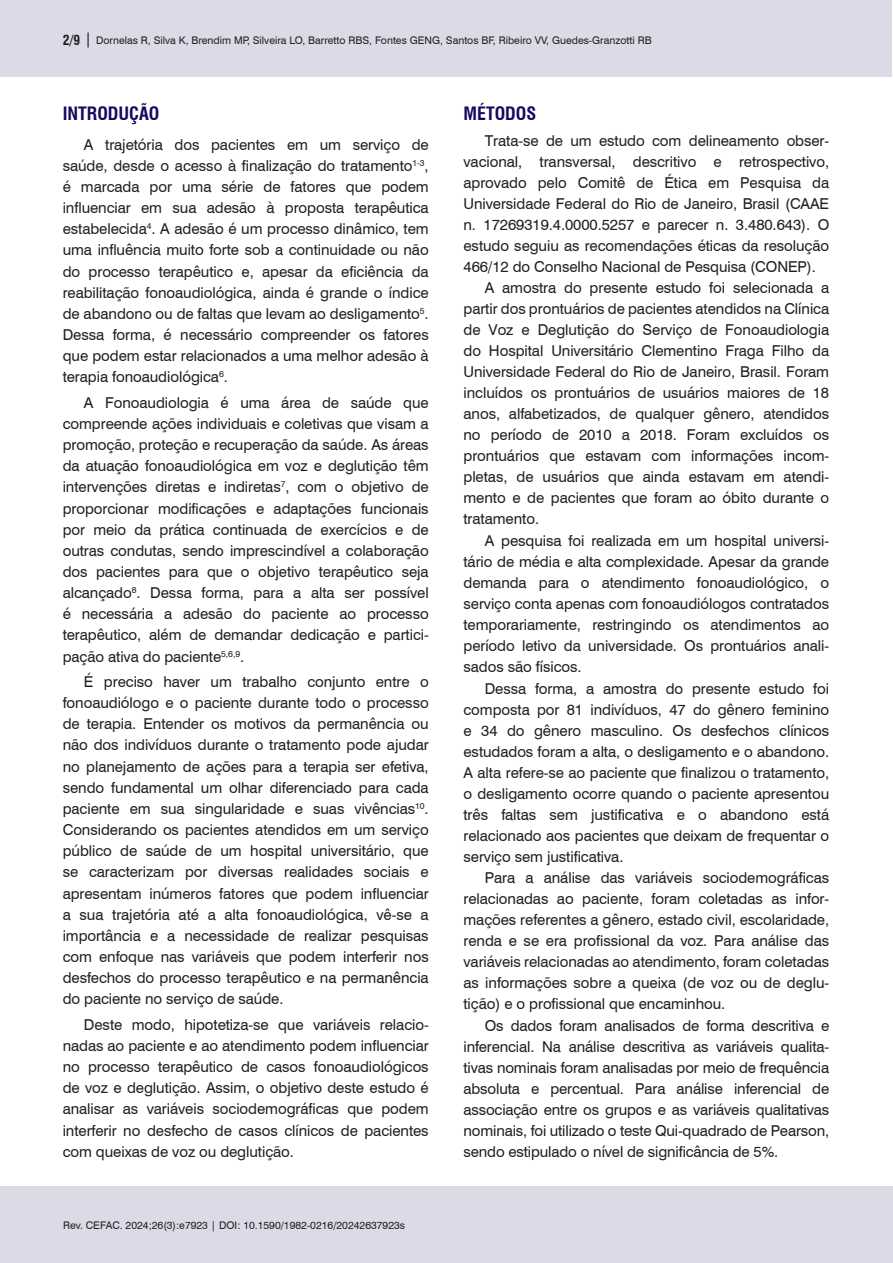
<style>
.page{position:relative;width:893px;height:1263px;background:#fff}
.page>*{position:absolute;margin:0;border:0;box-sizing:border-box;transform-origin:0 0}
.Nivel_1{font:700 condensed 18px "Swiss 721 BT";color:#18085f}
.Corpo_do_texto{font:15px/21.1px "Swiss 721 BT";letter-spacing:-.005em;color:#231f20;text-align:justify}
.t1{font:10.5px "Swiss 721 BT";color:#231f20}
.s1{font-weight:700;font-stretch:condensed;font-size:13.5px}
.s2{font-size:15px}
</style>
<div class="page">
<div style="left:0;top:1186px;width:892px;height:77px;background:#dcdae7"></div>
<div style="left:0;top:0;width:892px;height:77px;background:#dcdae7"></div>
<p class="t1" style="left:63px;top:33px;width:590px"><span class="s1">2/9</span> <span class="s2">|</span> Dornelas R, Silva K, Brendim MP, Silveira LO, Barretto RBS, Fontes GENG, Santos BF, Ribeiro VV, Guedes-Granzotti RB</p>
<p class="Nivel_1" style="left:63px;top:103px;width:98px">INTRODUÇÃO</p>
<p class="Corpo_do_texto" style="left:63px;top:133px;width:368px;text-indent:21px">A trajetória dos pacientes em um serviço de saúde, desde o acesso à finalização do tratamento<sup>1-3</sup>, é marcada por uma série de fatores que podem influenciar em sua adesão à proposta terapêutica estabelecida<sup>4</sup>. A adesão é um processo dinâmico, tem uma influência muito forte sob a continuidade ou não do processo terapêutico e, apesar da eficiência da reabilitação fonoaudiológica, ainda é grande o índice de abandono ou de faltas que levam ao desligamento<sup>5</sup>.<br>Dessa forma, é necessário compreender os fatores que podem estar relacionados a uma melhor adesão à terapia fonoaudiológica<sup>6</sup>.</p>
<p class="Corpo_do_texto" style="left:63px;top:391px;width:368px;text-indent:21px">A Fonoaudiologia é uma área de saúde que compreende ações individuais e coletivas que visam a promoção, proteção e recuperação da saúde. As áreas da atuação fonoaudiológica em voz e deglutição têm intervenções diretas e indiretas<sup>7</sup>, com o objetivo de proporcionar modificações e adaptações funcionais por meio da prática continuada de exercícios e de outras condutas, sendo imprescindível a colaboração dos pacientes para que o objetivo terapêutico seja alcançado<sup>8</sup>. Dessa forma, para a alta ser possível é necessária a adesão do paciente ao processo terapêutico, além de demandar dedicação e partici&shy;pação ativa do paciente<sup>5,6,9</sup>.</p>
<p class="Corpo_do_texto" style="left:63px;top:670px;width:368px;text-indent:21px">É preciso haver um trabalho conjunto entre o fonoaudiólogo e o paciente durante todo o processo de terapia. Entender os motivos da permanência ou não dos indivíduos durante o tratamento pode ajudar no planejamento de ações para a terapia ser efetiva, sendo fundamental um olhar diferenciado para cada paciente em sua singularidade e suas vivências<sup>10</sup>.<br>Considerando os pacientes atendidos em um serviço público de saúde de um hospital universitário, que se caracterizam por diversas realidades sociais e apresentam inúmeros fatores que podem influenciar a sua trajetória até a alta fonoaudiológica, vê-se a importância e a necessidade de realizar pesquisas com enfoque nas variáveis que podem interferir nos desfechos do processo terapêutico e na permanência do paciente no serviço de saúde.</p>
<p class="Corpo_do_texto" style="left:63px;top:1013px;width:368px;text-indent:21px">Deste modo, hipotetiza-se que variáveis relacio&shy;nadas ao paciente e ao atendimento podem influenciar no processo terapêutico de casos fonoaudiológicos de voz e deglutição. Assim, o objetivo deste estudo é analisar as variáveis sociodemográficas que podem interferir no desfecho de casos clínicos de pacientes com queixas de voz ou deglutição.</p>
<p class="t1" style="left:63px;top:1218px;width:344px">Rev. CEFAC. 2024;26(3):e7923 | DOI: 10.1590/1982-0216/20242637923s</p>
<p class="Nivel_1" style="left:463px;top:103px;width:74px">MÉTODOS</p>
<p class="Corpo_do_texto" style="left:463px;top:129px;width:367px;text-indent:21px">Trata-se de um estudo com delineamento obser&shy;vacional, transversal, descritivo e retrospectivo, aprovado pelo Comitê de Ética em Pesquisa da Universidade Federal do Rio de Janeiro, Brasil (CAAE n. 17269319.4.0000.5257 e parecer n. 3.480.643). O estudo seguiu as recomendações éticas da resolução 466/12 do Conselho Nacional de Pesquisa (CONEP).</p>
<p class="Corpo_do_texto" style="left:463px;top:277px;width:367px;text-indent:21px">A amostra do presente estudo foi selecionada a partir dos prontuários de pacientes atendidos na Clínica de Voz e Deglutição do Serviço de Fonoaudiologia do Hospital Universitário Clementino Fraga Filho da Universidade Federal do Rio de Janeiro, Brasil. Foram incluídos os prontuários de usuários maiores de 18 anos, alfabetizados, de qualquer gênero, atendidos no período de 2010 a 2018. Foram excluídos os prontuários que estavam com informações incom&shy;pletas, de usuários que ainda estavam em atendi&shy;mento e de pacientes que foram ao óbito durante o tratamento.</p>
<p class="Corpo_do_texto" style="left:463px;top:529px;width:367px;text-indent:21px">A pesquisa foi realizada em um hospital universi&shy;tário de média e alta complexidade. Apesar da grande demanda para o atendimento fonoaudiológico, o serviço conta apenas com fonoaudiólogos contratados temporariamente, restringindo os atendimentos ao período letivo da universidade. Os prontuários anali&shy;sados são físicos.</p>
<p class="Corpo_do_texto" style="left:463px;top:677px;width:367px;text-indent:21px">Dessa forma, a amostra do presente estudo foi composta por 81 indivíduos, 47 do gênero feminino e 34 do gênero masculino. Os desfechos clínicos estudados foram a alta, o desligamento e o abandono.<br>A alta refere-se ao paciente que finalizou o tratamento, o desligamento ocorre quando o paciente apresentou três faltas sem justificativa e o abandono está relacionado aos pacientes que deixam de frequentar o serviço sem justificativa.</p>
<p class="Corpo_do_texto" style="left:463px;top:867px;width:367px;text-indent:21px">Para a análise das variáveis sociodemográficas relacionadas ao paciente, foram coletadas as infor&shy;mações referentes a gênero, estado civil, escolaridade, renda e se era profissional da voz. Para análise das variáveis relacionadas ao atendimento, foram coletadas as informações sobre a queixa (de voz ou de deglu&shy;tição) e o profissional que encaminhou.</p>
<p class="Corpo_do_texto" style="left:463px;top:1014px;width:367px;text-indent:21px">Os dados foram analisados de forma descritiva e inferencial. Na análise descritiva as variáveis qualita&shy;tivas nominais foram analisadas por meio de frequência absoluta e percentual. Para análise inferencial de associação entre os grupos e as variáveis qualitativas nominais, foi utilizado o teste Qui-quadrado de Pearson, sendo estipulado o nível de significância de 5%.</p>
</div>
